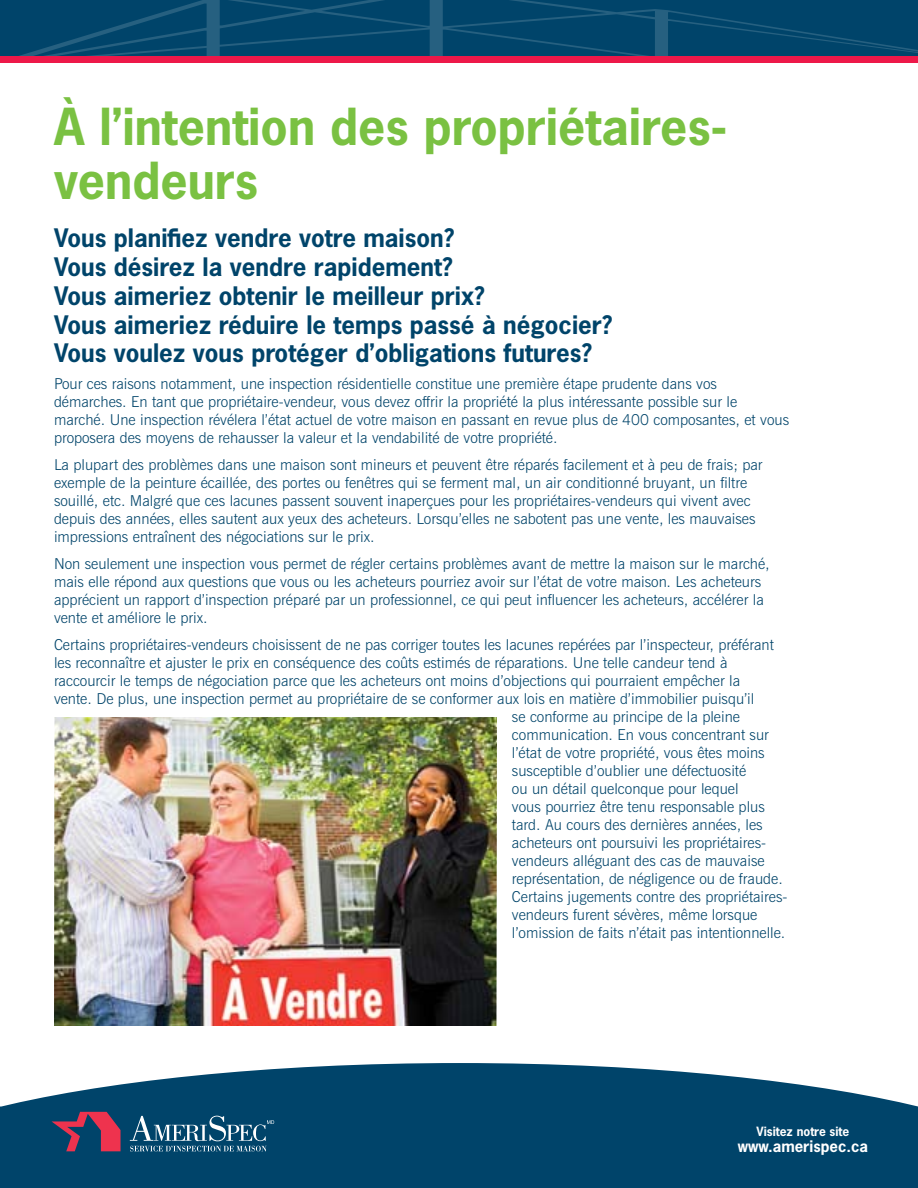
<style>
.page{position:relative;width:918px;height:1188px;background:#fff}
.page>*{position:absolute;margin:0;border:0;box-sizing:border-box;transform-origin:0 0}
.t1{font:700 48px/54px "News Gothic Std";color:#7ac142}
.t2{font:700 24px/28.8px "News Gothic Std";color:#00446a}
.t3{font:300 15px/18px "News Gothic BT";color:#00446a}
.t4{font:700 15px "News Gothic Std";color:#fff}
.t5{font:700 12px "News Gothic Std";color:#fff}
</style>
<div class="page">
<img style="left:54px;top:717px;width:443px;height:309px">
<svg style="left:0;top:1063px;width:918px;height:125px;background:#1d597b"></svg>
<svg style="left:0;top:55px;width:918px;height:7px;background:#cb1e4e"></svg>
<svg style="left:0;top:0;width:918px;height:55px;background:#04476c"></svg>
<svg style="left:52px;top:1112px;width:69px;height:39px;background:#6b3c5d"></svg>
<svg style="left:130px;top:1116px;width:144px;height:36px;background:#306786"></svg>
<h1 class="t1" style="left:54px;top:99px;width:675px">À l’intention des propriétaires&shy;vendeurs</h1>
<h2 class="t2" style="left:54px;top:223px;width:560px">Vous planifiez vendre votre maison?<br>Vous désirez la vendre rapidement?<br>Vous aimeriez obtenir le meilleur prix?<br>Vous aimeriez réduire le temps passé à négocier?<br>Vous voulez vous protéger d’obligations futures?</h2>
<p class="t3" style="left:54px;top:375px;width:737px">Pour ces raisons notamment, une inspection résidentielle constitue une première étape prudente dans vos démarches. En tant que propriétaire-vendeur, vous devez offrir la propriété la plus intéressante possible sur le marché. Une inspection révélera l’état actuel de votre maison en passant en revue plus de 400 composantes, et vous proposera des moyens de rehausser la valeur et la vendabilité de votre propriété.</p>
<p class="t3" style="left:54px;top:456px;width:710px">La plupart des problèmes dans une maison sont mineurs et peuvent être réparés facilement et à peu de frais; par exemple de la peinture écaillée, des portes ou fenêtres qui se ferment mal, un air conditionné bruyant, un filtre souillé, etc. Malgré que ces lacunes passent souvent inaperçues pour les propriétaires-vendeurs qui vivent avec depuis des années, elles sautent aux yeux des acheteurs. Lorsqu’elles ne sabotent pas une vente, les mauvaises impressions entraînent des négociations sur le prix.</p>
<p class="t3" style="left:54px;top:555px;width:717px">Non seulement une inspection vous permet de régler certains problèmes avant de mettre la maison sur le marché, mais elle répond aux questions que vous ou les acheteurs pourriez avoir sur l’état de votre maison. Les acheteurs apprécient un rapport d’inspection préparé par un professionnel, ce qui peut influencer les acheteurs, accélérer la vente et améliore le prix.</p>
<p class="t3" style="left:54px;top:636px;width:721px">Certains propriétaires-vendeurs choisissent de ne pas corriger toutes les lacunes repérées par l’inspecteur, préférant</p>
<p class="t3" style="left:54px;top:654px;width:675px">les reconnaître et ajuster le prix en conséquence des coûts estimés de réparations. Une telle candeur tend à</p>
<p class="t3" style="left:54px;top:672px;width:688px">raccourcir le temps de négociation parce que les acheteurs ont moins d’objections qui pourraient empêcher la</p>
<p class="t3" style="left:54px;top:690px;width:702px">vente. De plus, une inspection permet au propriétaire de se conformer aux lois en matière d’immobilier puisqu’il</p>
<p class="t3" style="left:512px;top:708px;width:230px">se conforme au principe de la pleine</p>
<p class="t3" style="left:512px;top:726px;width:258px">communication. En vous concentrant sur</p>
<p class="t3" style="left:512px;top:744px;width:254px">l’état de votre propriété, vous êtes moins</p>
<p class="t3" style="left:512px;top:762px;width:236px">susceptible d’oublier une défectuosité</p>
<p class="t3" style="left:512px;top:780px;width:228px">ou un détail quelconque pour lequel</p>
<p class="t3" style="left:512px;top:798px;width:254px">vous pourriez être tenu responsable plus</p>
<p class="t3" style="left:512px;top:816px;width:252px">tard. Au cours des dernières années, les</p>
<p class="t3" style="left:512px;top:834px;width:256px">acheteurs ont poursuivi les propriétaires-</p>
<p class="t3" style="left:512px;top:852px;width:254px">vendeurs alléguant des cas de mauvaise</p>
<p class="t3" style="left:512px;top:870px;width:272px">représentation, de négligence ou de fraude.</p>
<p class="t3" style="left:512px;top:888px;width:277px">Certains jugements contre des propriétaires-</p>
<p class="t3" style="left:512px;top:906px;width:247px">vendeurs furent sévères, même lorsque</p>
<p class="t3" style="left:512px;top:924px;width:275px">l’omission de faits n’était pas intentionnelle.</p>
<p class="t5" style="left:756px;top:1123px;width:94px">Visitez notre site</p>
<p class="t4" style="left:738px;top:1136px;width:132px">www.amerispec.ca</p>
</div>
